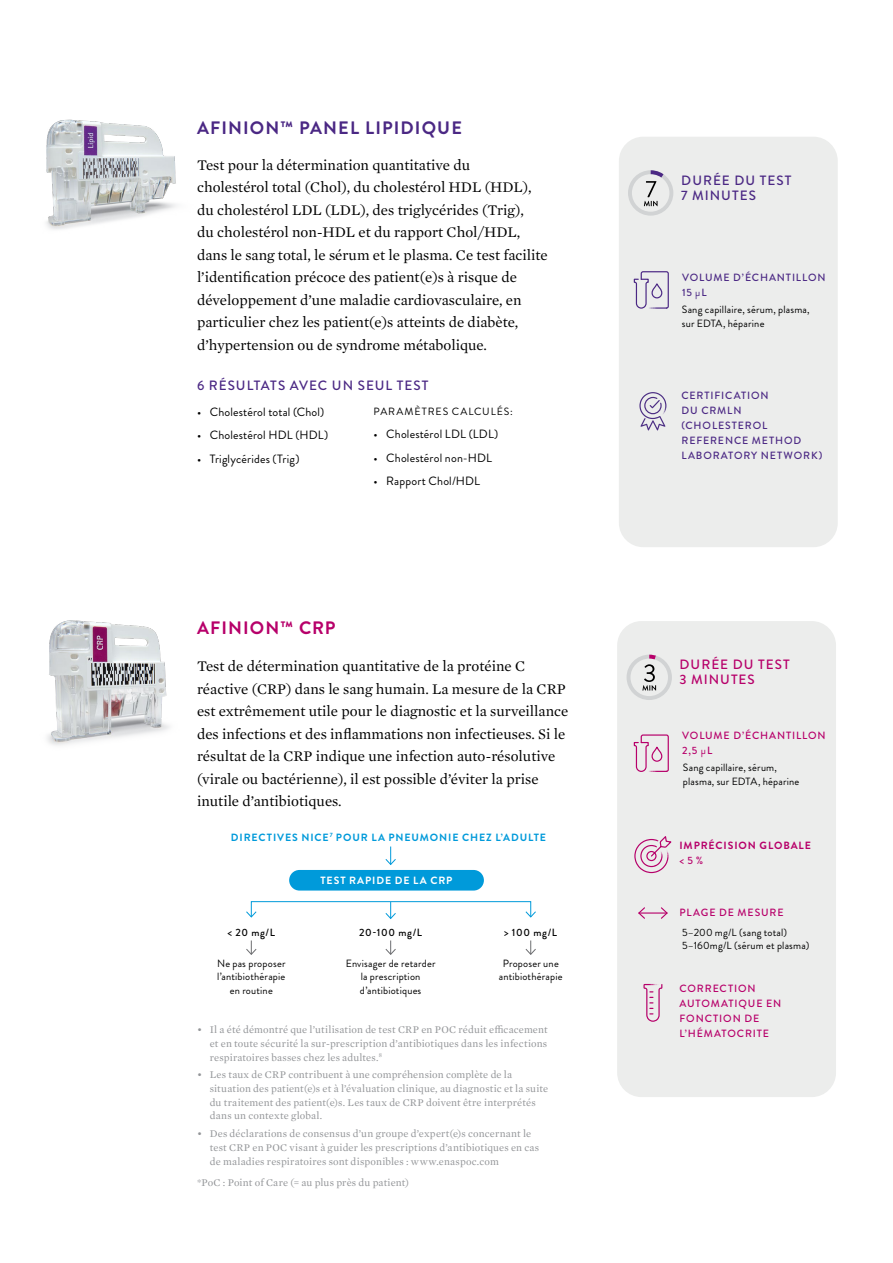
<style>
.page{position:relative;width:893px;height:1263px;background:#fff}
.page>*{position:absolute;margin:0;border:0;box-sizing:border-box;transform-origin:0 0}
.t1{font:700 18px "Brandon Grotesque";letter-spacing:.06em;color:#4b2884}
.t2{font:700 18px "Brandon Grotesque";letter-spacing:.06em;color:#b7006a}
.t3{font:15px/22.5px "Mercury Text G1";color:#000}
.t4{font:500 13.5px/15px "Brandon Grotesque";letter-spacing:.075em;color:#4b2884}
.t5{font:500 13.5px/15px "Brandon Grotesque";letter-spacing:.075em;color:#b7006a}
.t6{font:12px "Brandon Grotesque";letter-spacing:.015em;color:#000}
.t7{font:10.5px/13.6px "Mercury Text G1";letter-spacing:.01em;color:#939598}
.t8{font:10.5px/13.5px "Brandon Grotesque";letter-spacing:.02em;color:#000;text-align:center}
.t9{font:500 10.5px/15px "Brandon Grotesque";letter-spacing:.085em;color:#4b2884}
.t10{font:500 10.5px/15px "Brandon Grotesque";letter-spacing:.085em;color:#b7006a}
.t11{font:700 10.5px "Brandon Grotesque";letter-spacing:.085em;color:#009ada}
.t12{font:500 10.5px "Brandon Grotesque";letter-spacing:.065em;color:#000}
.t13{font:10.5px "Brandon Grotesque";letter-spacing:.09em;color:#000}
.t14{font:700 10.5px "Brandon Grotesque";letter-spacing:.085em;color:#b7006a}
.t15{font:700 10.5px "Brandon Grotesque";letter-spacing:.085em;color:#fff}
.s1{font-weight:400}
</style>
<div class="page">
<div style="left:619px;top:137px;width:219px;height:410px;background:#ecedec;border-radius:24px"></div>
<div style="left:617px;top:621px;width:219px;height:476px;background:#ecedec;border-radius:24px"></div>
<img style="left:46px;top:119px;width:130px;height:111px">
<img style="left:47px;top:620px;width:123px;height:125px">
<div style="left:289px;top:870px;width:195px;height:20px;background:#009ada;border-radius:10px"></div>
<svg style="left:385px;top:846px;width:11px;height:19px"></svg>
<svg style="left:385px;top:903px;width:11px;height:16px"></svg>
<svg style="left:525px;top:940px;width:11px;height:15px"></svg>
<svg style="left:246px;top:940px;width:11px;height:15px"></svg>
<div style="left:251px;top:901px;width:280px;height:16px;border:1px solid #009ada"></div>
<svg style="left:246px;top:911px;width:11px;height:7px"></svg>
<svg style="left:525px;top:911px;width:11px;height:7px"></svg>
<svg style="left:385px;top:940px;width:11px;height:15px"></svg>
<div style="left:627px;top:655px;width:45px;height:45px;background:#d1d3d4;border-radius:50%"></div>
<div style="left:630px;top:659px;width:38px;height:37px;background:#ecedec;border-radius:50%"></div>
<svg style="left:642px;top:655px;width:30px;height:36px"></svg>
<div style="left:628px;top:170px;width:45px;height:46px;background:#d1d3d4;border-radius:50%"></div>
<div style="left:632px;top:174px;width:37px;height:38px;background:#ecedec;border-radius:50%"></div>
<svg style="left:644px;top:170px;width:29px;height:36px"></svg>
<svg style="left:634px;top:271px;width:35px;height:38px"></svg>
<svg style="left:639px;top:392px;width:27px;height:38px"></svg>
<svg style="left:638px;top:907px;width:30px;height:12px"></svg>
<svg style="left:634px;top:836px;width:38px;height:37px"></svg>
<svg style="left:634px;top:734px;width:35px;height:38px"></svg>
<svg style="left:643px;top:984px;width:19px;height:38px"></svg>
<p class="t1" style="left:197px;top:115px;width:266px">AFINION™ PANEL LIPIDIQUE</p>
<p class="t3" style="left:197px;top:153px;width:352px">Test pour la détermination quantitative du<br>cholestérol total (Chol), du cholestérol HDL (HDL), du cholestérol LDL (LDL), des triglycérides (Trig),<br>du cholestérol non-HDL et du rapport Chol/HDL, dans le sang total, le sérum et le plasma. Ce test facilite l’identification précoce des patient(e)s à risque de développement d’une maladie cardiovasculaire, en particulier chez les patient(e)s atteints de diabète, d’hypertension ou de syndrome métabolique.</p>
<p class="t4" style="left:197px;top:378px;width:233px">6 RÉSULTATS AVEC UN SEUL TEST</p>
<p class="t6" style="left:197px;top:403px;width:129px">• Cholestérol total (Chol)</p>
<p class="t6" style="left:197px;top:427px;width:133px">• Cholestérol HDL (HDL)</p>
<p class="t6" style="left:197px;top:450px;width:104px">• Triglycérides (Trig)</p>
<p class="t13" style="left:374px;top:404px;width:141px">PARAMÈTRES CALCULÉS:</p>
<p class="t6" style="left:374px;top:426px;width:126px">• Cholestérol LDL (LDL)</p>
<p class="t6" style="left:374px;top:449px;width:120px">• Cholestérol non-HDL</p>
<p class="t6" style="left:374px;top:473px;width:108px">• Rapport Chol/HDL</p>
<p class="t2" style="left:197px;top:615px;width:140px">AFINION™ CRP</p>
<p class="t3" style="left:197px;top:654px;width:373px">Test de détermination quantitative de la protéine C réactive (CRP) dans le sang humain. La mesure de la CRP est extrêmement utile pour le diagnostic et la surveillance des infections et des inflammations non infectieuses. Si le résultat de la CRP indique une infection auto-résolutive (virale ou bactérienne), il est possible d’éviter la prise inutile d’antibiotiques.</p>
<p class="t11" style="left:231px;top:829px;width:317px">DIRECTIVES NICE<sup>7</sup> POUR LA PNEUMONIE CHEZ L’ADULTE</p>
<p class="t15" style="left:321px;top:873px;width:133px">TEST RAPIDE DE LA CRP</p>
<p class="t12" style="left:227px;top:925px;width:49px">&lt; 20 mg/L</p>
<p class="t8" style="left:217px;top:956px;width:70px">Ne pas proposer l’antibiothérapie en routine</p>
<p class="t8" style="left:499px;top:956px;width:65px">Proposer une antibiothérapie</p>
<p class="t12" style="left:359px;top:925px;width:65px">20-100 mg/L</p>
<p class="t12" style="left:504px;top:925px;width:55px">&gt; 100 mg/L</p>
<p class="t8" style="left:346px;top:956px;width:91px">Envisager de retarder la prescription d’antibiotiques</p>
<p class="t7" style="left:210px;top:1022px;width:339px;text-align:justify;text-indent:-13px">• Il a été démontré que l’utilisation de test CRP en POC réduit efficacement et en toute sécurité la sur-prescription d’antibiotiques dans les infections respiratoires basses chez les adultes.<sup>8</sup></p>
<p class="t7" style="left:210px;top:1067px;width:340px;text-indent:-13px">• Les taux de CRP contribuent à une compréhension complète de la situation des patient(e)s et à l’évaluation clinique, au diagnostic et la suite du traitement des patient(e)s. Les taux de CRP doivent être interprétés dans un contexte global.</p>
<p class="t7" style="left:210px;top:1126px;width:331px;text-indent:-13px">• Des déclarations de consensus d’un groupe d’expert(e)s concernant le test CRP en POC visant à guider les prescriptions d’antibiotiques en cas de maladies respiratoires sont disponibles : www.enaspoc.com</p>
<p class="t7" style="left:197px;top:1175px;width:214px">*PoC : Point of Care (= au plus près du patient)</p>
<p class="t4" style="left:681px;top:173px;width:112px">DURÉE DU TEST<br>7 MINUTES</p>
<p class="t9" style="left:682px;top:270px;width:145px">VOLUME D’ÉCHANTILLON<br>15 <span class="s1">μ</span>L</p>
<p class="t8" style="left:682px;top:303px;width:129px;text-align:left">Sang capillaire, sérum, plasma, sur EDTA, héparine</p>
<p class="t9" style="left:681px;top:388px;width:142px">CERTIFICATION<br>DU CRMLN (CHOLESTEROL<br>REFERENCE METHOD<br>LABORATORY NETWORK)</p>
<p class="t5" style="left:679px;top:657px;width:112px">DURÉE DU TEST<br>3 MINUTES</p>
<p class="t10" style="left:682px;top:727px;width:145px">VOLUME D’ÉCHANTILLON<br>2,5 <span class="s1">μ</span>L</p>
<p class="t8" style="left:683px;top:761px;width:118px;text-align:left">Sang capillaire, sérum, plasma, sur EDTA, héparine</p>
<p class="t14" style="left:679px;top:838px;width:133px">IMPRÉCISION GLOBALE</p>
<p class="t10" style="left:679px;top:853px;width:25px">&lt; 5 %</p>
<p class="t10" style="left:679px;top:905px;width:106px">PLAGE DE MESURE</p>
<p class="t8" style="left:682px;top:925px;width:129px;text-align:left">5–200 mg/L (sang total)<br>5–160mg/L (sérum et plasma)</p>
<p class="t10" style="left:679px;top:981px;width:103px">CORRECTION<br>AUTOMATIQUE EN<br>FONCTION DE<br>L’HÉMATOCRITE</p>
</div>
